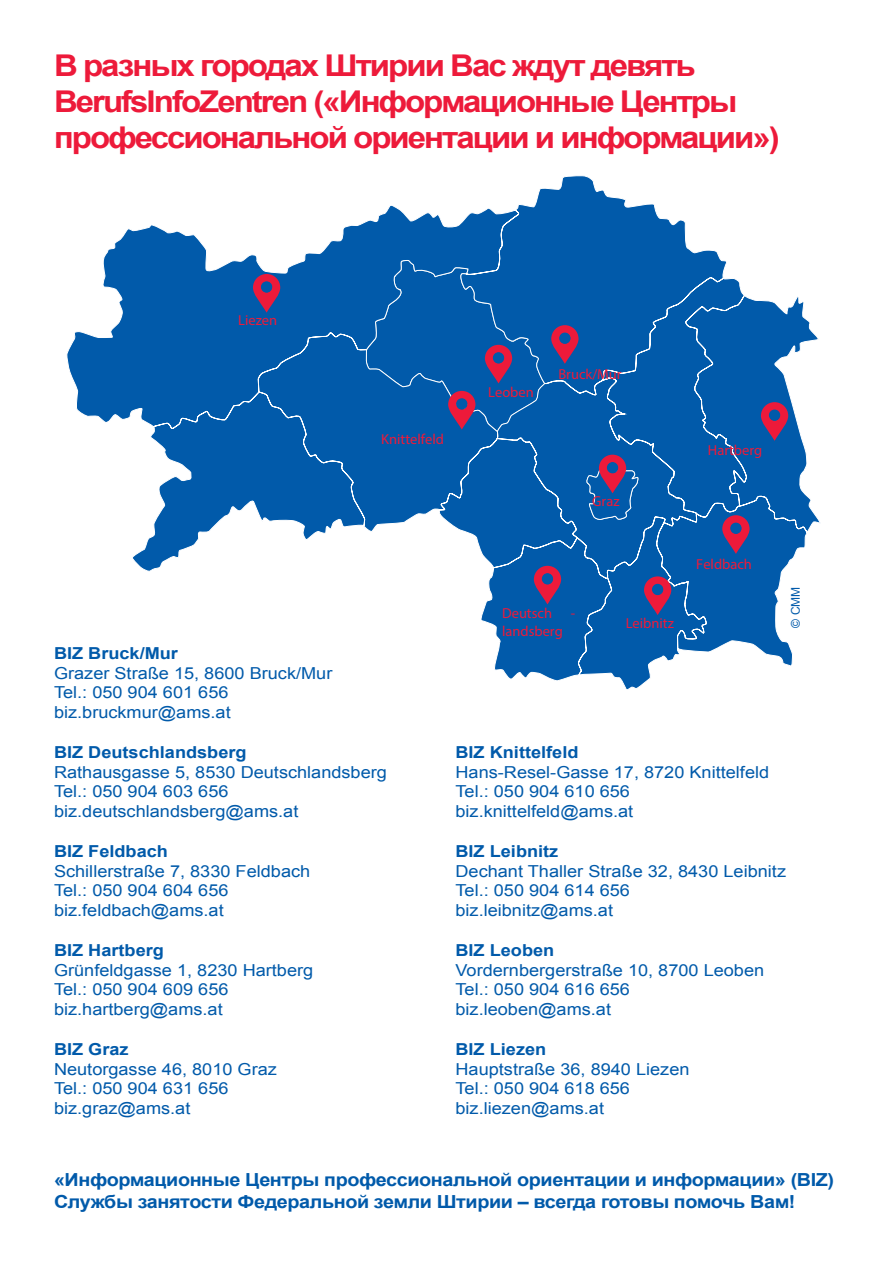
<style>
.page{position:relative;width:893px;height:1263px;background:#fff}
.page>*{position:absolute;margin:0;border:0;box-sizing:border-box;transform-origin:0 0}
.t1{font:700 30px/36px "Arial";letter-spacing:-.06em;color:#ed1a3a;scale:1.1 1}
.t2{font:700 18px/21.6px "Arial";letter-spacing:-.02em;color:#015aaa;scale:1.1 1}
.t3{font:16.5px/19.8px "Arial";color:#015aaa;scale:1.1 1}
.t4{font:14.55px "Myriad Pro";color:#ed1a3a}
.t5{font:12px "Arial";color:#015aaa}
.s1{font-weight:700}
</style>
<div class="page">
<svg style="left:66px;top:175px;width:754px;height:515px"></svg>
<svg style="left:722px;top:515px;width:28px;height:39px"></svg>
<div style="left:730px;top:523px;width:11px;height:11px;background:#015aaa;border-radius:50%"></div>
<svg style="left:644px;top:576px;width:27px;height:39px"></svg>
<div style="left:652px;top:584px;width:11px;height:11px;background:#015aaa;border-radius:50%"></div>
<svg style="left:534px;top:566px;width:27px;height:38px"></svg>
<div style="left:542px;top:573px;width:11px;height:11px;background:#015aaa;border-radius:50%"></div>
<svg style="left:586px;top:455px;width:53px;height:65px"></svg>
<div style="left:607px;top:462px;width:11px;height:11px;background:#015aaa;border-radius:50%"></div>
<svg style="left:761px;top:402px;width:27px;height:39px"></svg>
<div style="left:769px;top:410px;width:11px;height:11px;background:#015aaa;border-radius:50%"></div>
<svg style="left:551px;top:325px;width:27px;height:39px"></svg>
<div style="left:559px;top:333px;width:11px;height:11px;background:#015aaa;border-radius:50%"></div>
<svg style="left:366px;top:260px;width:179px;height:172px"></svg>
<div style="left:456px;top:398px;width:11px;height:12px;background:#015aaa;border-radius:50%"></div>
<svg style="left:253px;top:274px;width:27px;height:39px"></svg>
<div style="left:261px;top:281px;width:11px;height:12px;background:#015aaa;border-radius:50%"></div>
<p class="t1" style="left:54px;top:48px;width:661px">В разных городах Штирии Вас ждут девять<br>BerufsInfoZentren («Информационные Центры профессиональной ориентации и информации»)</p>
<p class="t4" style="left:238px;top:311px;width:41px">Liezen</p>
<p class="t4" style="left:381px;top:430px;width:64px">Knittelfeld</p>
<p class="t4" style="left:488px;top:383px;width:47px">Leoben</p>
<p class="t4" style="left:558px;top:365px;width:65px">Bruck/Mur</p>
<p class="t4" style="left:592px;top:492px;width:29px">Graz</p>
<p class="t4" style="left:708px;top:441px;width:56px">Hartberg</p>
<p class="t3" style="left:54px;top:643px;width:255px"><span class="s1">BIZ Bruck/Mur<br></span>Grazer Straße 15, 8600 Bruck/Mur<br>Tel.: 050 904 601 656 biz.bruckmur@ams.at</p>
<p class="t3" style="left:54px;top:742px;width:304px"><span class="s1">BIZ Deutschlandsberg<br></span>Rathausgasse 5, 8530 Deutschlandsberg<br>Tel.: 050 904 603 656 biz.deutschlandsberg@ams.at</p>
<p class="t3" style="left:54px;top:841px;width:234px"><span class="s1">BIZ Feldbach<br></span>Schillerstraße 7, 8330 Feldbach<br>Tel.: 050 904 604 656 biz.feldbach@ams.at</p>
<p class="t3" style="left:54px;top:940px;width:237px"><span class="s1">BIZ Hartberg<br></span>Grünfeldgasse 1, 8230 Hartberg<br>Tel.: 050 904 609 656 biz.hartberg@ams.at</p>
<p class="t3" style="left:54px;top:1039px;width:204px"><span class="s1">BIZ Graz<br></span>Neutorgasse 46, 8010 Graz<br>Tel.: 050 904 631 656 biz.graz@ams.at</p>
<p class="t4" style="left:502px;top:605px;width:51px">Deutsch</p>
<p class="t4" style="left:571px;top:605px;width:6px">-</p>
<p class="t4" style="left:502px;top:622px;width:62px">landsberg</p>
<p class="t4" style="left:626px;top:615px;width:50px">Leibnitz</p>
<p class="t4" style="left:696px;top:555px;width:57px">Feldbach</p>
<p class="t5" style="left:788px;top:627px;width:42px;rotate:-90deg">© CMM</p>
<p class="t3" style="left:455px;top:742px;width:287px"><span class="s1">BIZ Knittelfeld<br></span>Hans-Resel-Gasse 17, 8720 Knittelfeld<br>Tel.: 050 904 610 656 biz.knittelfeld@ams.at</p>
<p class="t3" style="left:455px;top:841px;width:302px"><span class="s1">BIZ Leibnitz<br></span>Dechant Thaller Straße 32, 8430 Leibnitz<br>Tel.: 050 904 614 656 biz.leibnitz@ams.at</p>
<p class="t3" style="left:455px;top:940px;width:282px"><span class="s1">BIZ Leoben<br></span>Vordernbergerstraße 10, 8700 Leoben<br>Tel.: 050 904 616 656 biz.leoben@ams.at</p>
<p class="t3" style="left:455px;top:1039px;width:214px"><span class="s1">BIZ Liezen<br></span>Hauptstraße 36, 8940 Liezen<br>Tel.: 050 904 618 656 biz.liezen@ams.at</p>
<p class="t2" style="left:54px;top:1170px;width:711px">«Информационные Центры профессиональной ориентации и информации» (BIZ)<br>Службы занятости Федеральной земли Штирии – всегда готовы помочь Вам!</p>
</div>
